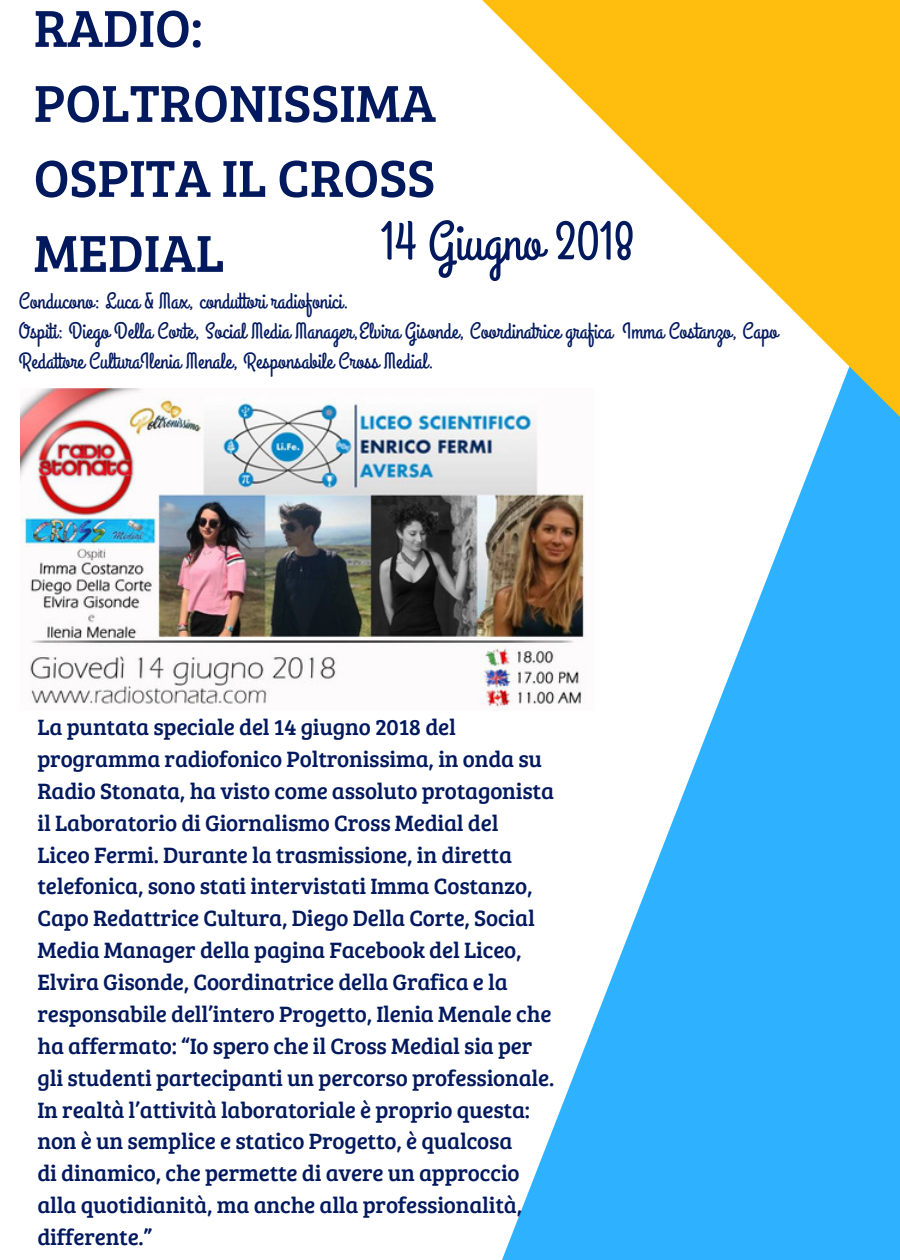
<style>
.page{position:relative;width:900px;height:1260px;background:#fff}
.page>*{position:absolute;margin:0;border:0;box-sizing:border-box;transform-origin:0 0}
.t1{font:54px "Grand Hotel";color:#03195e}
.t2{font:53.75px/75px "Bree Serif";color:#03195e}
.t3{font:23px/32px "Bree Serif";letter-spacing:-.01em;color:#03195e}
.t4{font:22.5px/30px "Grand Hotel";color:#03195e}
</style>
<div class="page">
<svg style="left:502px;top:750px;width:398px;height:510px;fill:#2eb2ff"></svg>
<svg style="left:482px;top:0;width:418px;height:750px"></svg>
<img style="left:21px;top:388px;width:573px;height:323px">
<h2 class="t2" style="left:34px;top:-12px;width:404px">RADIO:<br>POLTRONISSIMA<br>OSPITA IL CROSS<br>MEDIAL</h2>
<h1 class="t1" style="left:381px;top:208px;width:255px">14 Giugno 2018</h1>
<p class="t4" style="left:19px;top:286px;width:760px">Conducono: Luca &amp; Max, conduttori radiofonici.<br>Ospiti: Diego Della Corte, Social Media Manager,Elvira Gisonde, Coordinatrice grafica Imma Costanzo, Capo<br>Redattore CulturaIlenia Menale, Responsabile Cross Medial.</p>
<p class="t3" style="left:38px;top:710px;width:518px">La puntata speciale del 14 giugno 2018 del programma radiofonico Poltronissima, in onda su Radio Stonata, ha visto come assoluto protagonista il Laboratorio di Giornalismo Cross Medial del Liceo Fermi. Durante la trasmissione, in diretta telefonica, sono stati intervistati Imma Costanzo, Capo Redattrice Cultura, Diego Della Corte, Social Media Manager della pagina Facebook del Liceo, Elvira Gisonde, Coordinatrice della Grafica e la responsabile dell’intero Progetto, Ilenia Menale che ha affermato: “Io spero che il Cross Medial sia per gli studenti partecipanti un percorso professionale.<br>In realtà l’attività laboratoriale è proprio questa: non è un semplice e statico Progetto, è qualcosa<br>di dinamico, che permette di avere un approccio alla quotidianità, ma anche alla professionalità, differente.”</p>
</div>
